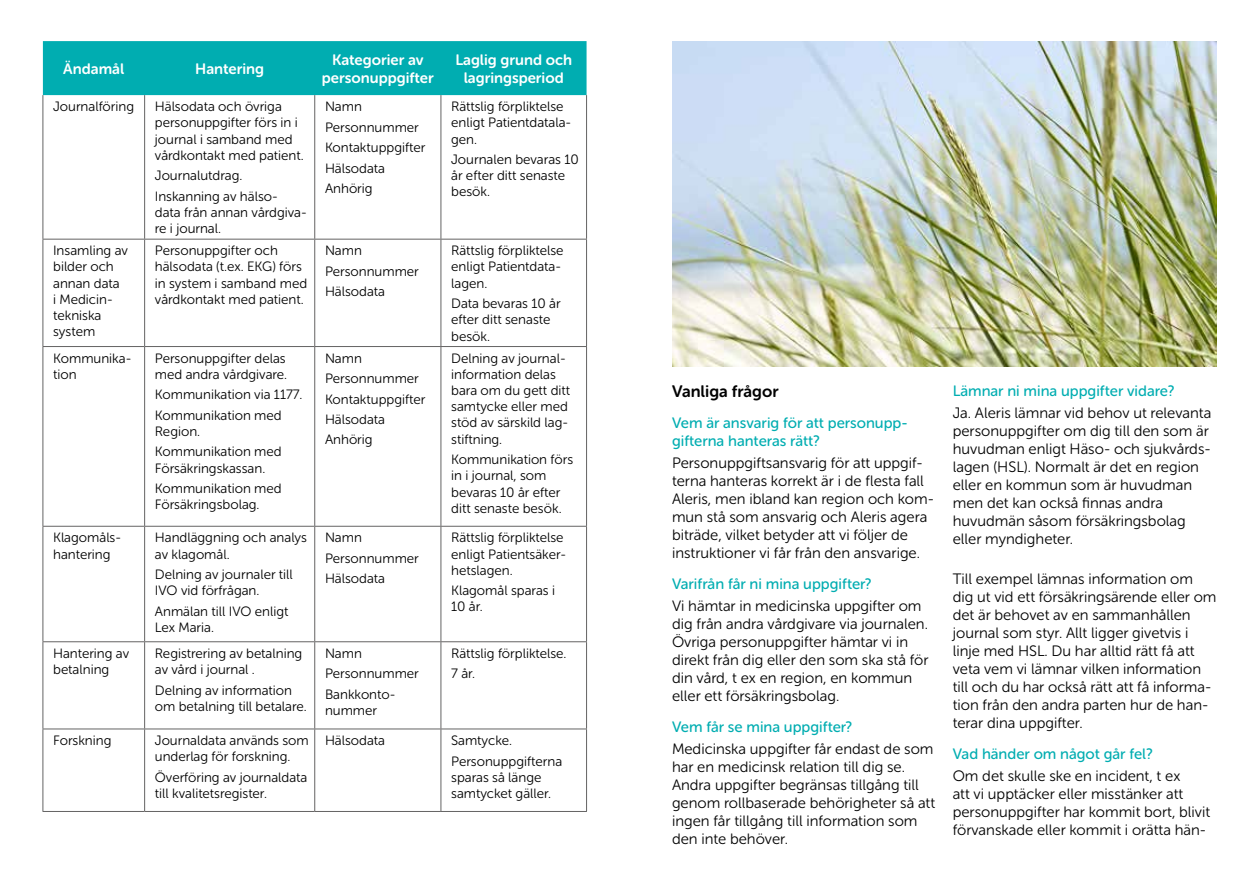
<style>
.page{position:relative;width:1259px;height:893px;background:#fff}
.page>*{position:absolute;margin:0;border:0;box-sizing:border-box;transform-origin:0 0}
.t1{font:16.5px "Museo Sans Rounded 700";color:#000}
.t2{font:15px/18px "Museo Sans Rounded 300";color:#000}
.t3{font:15px/18px "Museo Sans Rounded 500";color:#00adb1}
.t4{font:15px/18px "Museo Sans Rounded 700";color:#fff;text-align:center}
.t5{font:13.5px/16.2px "Museo Sans Rounded 300";color:#000}
</style>
<div class="page">
<div style="left:43px;top:41px;width:543px;height:54px;background:#00adb1"></div>
<hr style="left:43px;top:95px;width:1px;height:144px;background:#646363">
<hr style="left:144px;top:95px;width:1px;height:144px;background:#646363">
<hr style="left:314px;top:95px;width:1px;height:144px;background:#646363">
<hr style="left:440px;top:95px;width:1px;height:144px;background:#646363">
<hr style="left:586px;top:95px;width:1px;height:144px;background:#646363">
<hr style="left:43px;top:239px;width:102px;height:1px;background:#646363">
<hr style="left:43px;top:240px;width:1px;height:106px;background:#646363">
<hr style="left:145px;top:239px;width:170px;height:1px;background:#646363">
<hr style="left:144px;top:240px;width:1px;height:106px;background:#646363">
<hr style="left:315px;top:239px;width:126px;height:1px;background:#646363">
<hr style="left:314px;top:240px;width:1px;height:106px;background:#646363">
<hr style="left:441px;top:239px;width:146px;height:1px;background:#646363">
<hr style="left:440px;top:240px;width:1px;height:106px;background:#646363">
<hr style="left:586px;top:240px;width:1px;height:106px;background:#646363">
<hr style="left:43px;top:346px;width:102px;height:1px;background:#646363">
<hr style="left:43px;top:347px;width:1px;height:179px;background:#646363">
<hr style="left:145px;top:346px;width:170px;height:1px;background:#646363">
<hr style="left:144px;top:347px;width:1px;height:179px;background:#646363">
<hr style="left:315px;top:346px;width:126px;height:1px;background:#646363">
<hr style="left:314px;top:347px;width:1px;height:179px;background:#646363">
<hr style="left:441px;top:346px;width:146px;height:1px;background:#646363">
<hr style="left:440px;top:347px;width:1px;height:179px;background:#646363">
<hr style="left:586px;top:347px;width:1px;height:179px;background:#646363">
<hr style="left:43px;top:526px;width:102px;height:1px;background:#646363">
<hr style="left:43px;top:527px;width:1px;height:114px;background:#646363">
<hr style="left:145px;top:526px;width:170px;height:1px;background:#646363">
<hr style="left:144px;top:527px;width:1px;height:114px;background:#646363">
<hr style="left:315px;top:526px;width:126px;height:1px;background:#646363">
<hr style="left:314px;top:527px;width:1px;height:114px;background:#646363">
<hr style="left:441px;top:526px;width:146px;height:1px;background:#646363">
<hr style="left:440px;top:527px;width:1px;height:114px;background:#646363">
<hr style="left:586px;top:527px;width:1px;height:114px;background:#646363">
<hr style="left:43px;top:641px;width:102px;height:1px;background:#646363">
<hr style="left:43px;top:642px;width:1px;height:87px;background:#646363">
<hr style="left:145px;top:641px;width:170px;height:1px;background:#646363">
<hr style="left:144px;top:642px;width:1px;height:87px;background:#646363">
<hr style="left:315px;top:641px;width:126px;height:1px;background:#646363">
<hr style="left:314px;top:642px;width:1px;height:87px;background:#646363">
<hr style="left:441px;top:641px;width:146px;height:1px;background:#646363">
<hr style="left:440px;top:642px;width:1px;height:87px;background:#646363">
<hr style="left:586px;top:642px;width:1px;height:87px;background:#646363">
<hr style="left:43px;top:729px;width:102px;height:1px;background:#646363">
<hr style="left:43px;top:729px;width:1px;height:82px;background:#646363">
<hr style="left:145px;top:729px;width:170px;height:1px;background:#646363">
<hr style="left:144px;top:729px;width:1px;height:82px;background:#646363">
<hr style="left:315px;top:729px;width:126px;height:1px;background:#646363">
<hr style="left:314px;top:729px;width:1px;height:82px;background:#646363">
<hr style="left:441px;top:729px;width:146px;height:1px;background:#646363">
<hr style="left:440px;top:729px;width:1px;height:82px;background:#646363">
<hr style="left:586px;top:729px;width:1px;height:82px;background:#646363">
<hr style="left:43px;top:811px;width:102px;height:1px;background:#646363">
<hr style="left:145px;top:811px;width:170px;height:1px;background:#646363">
<hr style="left:315px;top:811px;width:126px;height:1px;background:#646363">
<hr style="left:441px;top:811px;width:146px;height:1px;background:#646363">
<img style="left:672px;top:41px;width:544px;height:326px">
<p class="t4" style="left:63px;top:60px;width:62px">Ändamål</p>
<p class="t4" style="left:195px;top:60px;width:70px">Hantering</p>
<p class="t4" style="left:322px;top:51px;width:113px">Kategorier av personuppgifter</p>
<p class="t4" style="left:455px;top:51px;width:118px">Laglig grund och lagringsperiod</p>
<p class="t5" style="left:53px;top:99px;width:82px">Journalföring</p>
<p class="t5" style="left:155px;top:99px;width:150px">Hälsodata och övriga personuppgifter förs in i journal i samband med vårdkontakt med patient.</p>
<p class="t5" style="left:155px;top:166px;width:124px;line-height:20.4px">Journalutdrag.<br>Inskanning av hälso-</p>
<p class="t5" style="left:155px;top:204px;width:153px">data från annan vårdgiva&shy;re i journal.</p>
<p class="t5" style="left:325px;top:97px;width:102px;line-height:20.4px">Namn<br>Personnummer<br>Kontaktuppgifter<br>Hälsodata<br>Anhörig</p>
<p class="t5" style="left:451px;top:99px;width:122px">Rättslig förpliktelse enligt Patientdatala&shy;gen.</p>
<p class="t5" style="left:451px;top:151px;width:129px">Journalen bevaras 10 år efter ditt senaste besök.</p>
<p class="t5" style="left:53px;top:243px;width:76px">Insamling av bilder och annan data<br>i Medicin&shy;tekniska system</p>
<p class="t5" style="left:155px;top:243px;width:154px">Personuppgifter och hälsodata (t.ex. EKG) förs in system i samband med vårdkontakt med patient.</p>
<p class="t5" style="left:325px;top:241px;width:95px;line-height:20.4px">Namn<br>Personnummer<br>Hälsodata</p>
<p class="t5" style="left:451px;top:243px;width:114px">Rättslig förpliktelse enligt Patientdata&shy;lagen.</p>
<p class="t5" style="left:451px;top:295px;width:111px">Data bevaras 10 år efter ditt senaste besök.</p>
<p class="t5" style="left:53px;top:350px;width:80px">Kommunika&shy;tion</p>
<p class="t5" style="left:155px;top:350px;width:134px">Personuppgifter delas med andra vårdgivare.</p>
<p class="t5" style="left:155px;top:385px;width:149px;line-height:20.4px">Kommunikation via 1177.<br>Kommunikation med</p>
<p class="t5" style="left:155px;top:421px;width:128px;line-height:20.4px">Region.<br>Kommunikation med</p>
<p class="t5" style="left:155px;top:458px;width:128px;line-height:20.4px">Försäkringskassan.<br>Kommunikation med</p>
<p class="t5" style="left:155px;top:497px;width:106px">Försäkringsbolag.</p>
<p class="t5" style="left:53px;top:530px;width:69px">Klagomåls&shy;hantering</p>
<p class="t5" style="left:155px;top:530px;width:154px">Handläggning och analys av klagomål.</p>
<p class="t5" style="left:155px;top:566px;width:139px">Delning av journaler till<br>IVO vid förfrågan.</p>
<p class="t5" style="left:155px;top:603px;width:135px">Anmälan till IVO enligt<br>Lex Maria.</p>
<p class="t5" style="left:53px;top:645px;width:78px">Hantering av betalning</p>
<p class="t5" style="left:155px;top:645px;width:149px">Registrering av betalning av vård i journal .</p>
<p class="t5" style="left:155px;top:682px;width:153px">Delning av information om betalning till betalare.</p>
<p class="t5" style="left:53px;top:732px;width:60px">Forskning</p>
<p class="t5" style="left:155px;top:732px;width:155px">Journaldata används som underlag för forskning.</p>
<p class="t5" style="left:155px;top:769px;width:154px">Överföring av journaldata till kvalitetsregister.</p>
<p class="t5" style="left:325px;top:348px;width:102px;line-height:20.4px">Namn<br>Personnummer<br>Kontaktuppgifter<br>Hälsodata<br>Anhörig</p>
<p class="t5" style="left:451px;top:350px;width:120px">Delning av journal&shy;information delas bara om du gett ditt samtycke eller med stöd av särskild lag&shy;stiftning.</p>
<p class="t5" style="left:451px;top:451px;width:123px">Kommunikation förs in i journal, som bevaras 10 år efter ditt senaste besök.</p>
<p class="t5" style="left:325px;top:528px;width:95px;line-height:20.4px">Namn<br>Personnummer<br>Hälsodata</p>
<p class="t5" style="left:451px;top:530px;width:116px">Rättslig förpliktelse enligt Patientsäker&shy;hetslagen.</p>
<p class="t5" style="left:451px;top:583px;width:105px">Klagomål sparas i<br>10 år.</p>
<p class="t5" style="left:325px;top:643px;width:95px;line-height:20.4px">Namn<br>Personnummer<br>Bankkonto-</p>
<p class="t5" style="left:325px;top:702px;width:54px">nummer</p>
<p class="t5" style="left:451px;top:643px;width:117px;line-height:20.4px">Rättslig förpliktelse.<br>7 år.</p>
<p class="t5" style="left:325px;top:732px;width:61px">Hälsodata</p>
<p class="t5" style="left:451px;top:730px;width:113px;line-height:20.4px">Samtycke.<br>Personuppgifterna</p>
<p class="t5" style="left:451px;top:769px;width:101px">sparas så länge samtycket gäller.</p>
<p class="t1" style="left:672px;top:382px;width:108px">Vanliga frågor</p>
<p class="t3" style="left:672px;top:414px;width:237px">Vem är ansvarig för att personupp&shy;gifterna hanteras rätt?</p>
<p class="t2" style="left:672px;top:454px;width:264px">Personuppgiftsansvarig för att uppgif&shy;terna hanteras korrekt är i de flesta fall Aleris, men ibland kan region och kom&shy;mun stå som ansvarig och Aleris agera biträde, vilket betyder att vi följer de instruktioner vi får från den ansvarige.</p>
<p class="t3" style="left:672px;top:575px;width:201px">Varifrån får ni mina uppgifter?</p>
<p class="t2" style="left:672px;top:597px;width:258px">Vi hämtar in medicinska uppgifter om dig från andra vårdgivare via journalen.<br>Övriga personuppgifter hämtar vi in direkt från dig eller den som ska stå för din vård, t ex en region, en kommun eller ett försäkringsbolag.</p>
<p class="t3" style="left:672px;top:718px;width:182px">Vem får se mina uppgifter?</p>
<p class="t2" style="left:672px;top:740px;width:265px">Medicinska uppgifter får endast de som har en medicinsk relation till dig se.<br>Andra uppgifter begränsas tillgång till genom rollbaserade behörigheter så att ingen får tillgång till information som den inte behöver.</p>
<p class="t3" style="left:952px;top:382px;width:223px">Lämnar ni mina uppgifter vidare?</p>
<p class="t2" style="left:952px;top:404px;width:260px">Ja. Aleris lämnar vid behov ut relevanta personuppgifter om dig till den som är huvudman enligt Häso- och sjukvårds&shy;lagen (HSL). Normalt är det en region eller en kommun som är huvudman men det kan också finnas andra huvudmän såsom försäkringsbolag eller myndigheter.</p>
<p class="t2" style="left:952px;top:570px;width:265px">Till exempel lämnas information om dig ut vid ett försäkringsärende eller om det är behovet av en sammanhållen journal som styr. Allt ligger givetvis i linje med HSL. Du har alltid rätt få att veta vem vi lämnar vilken information till och du har också rätt att få informa&shy;tion från den andra parten hur de han&shy;terar dina uppgifter.</p>
<p class="t3" style="left:952px;top:745px;width:202px">Vad händer om något går fel?</p>
<p class="t2" style="left:952px;top:767px;width:259px">Om det skulle ske en incident, t ex<br>att vi upptäcker eller misstänker att personuppgifter har kommit bort, blivit förvanskade eller kommit i orätta hän-</p>
</div>
